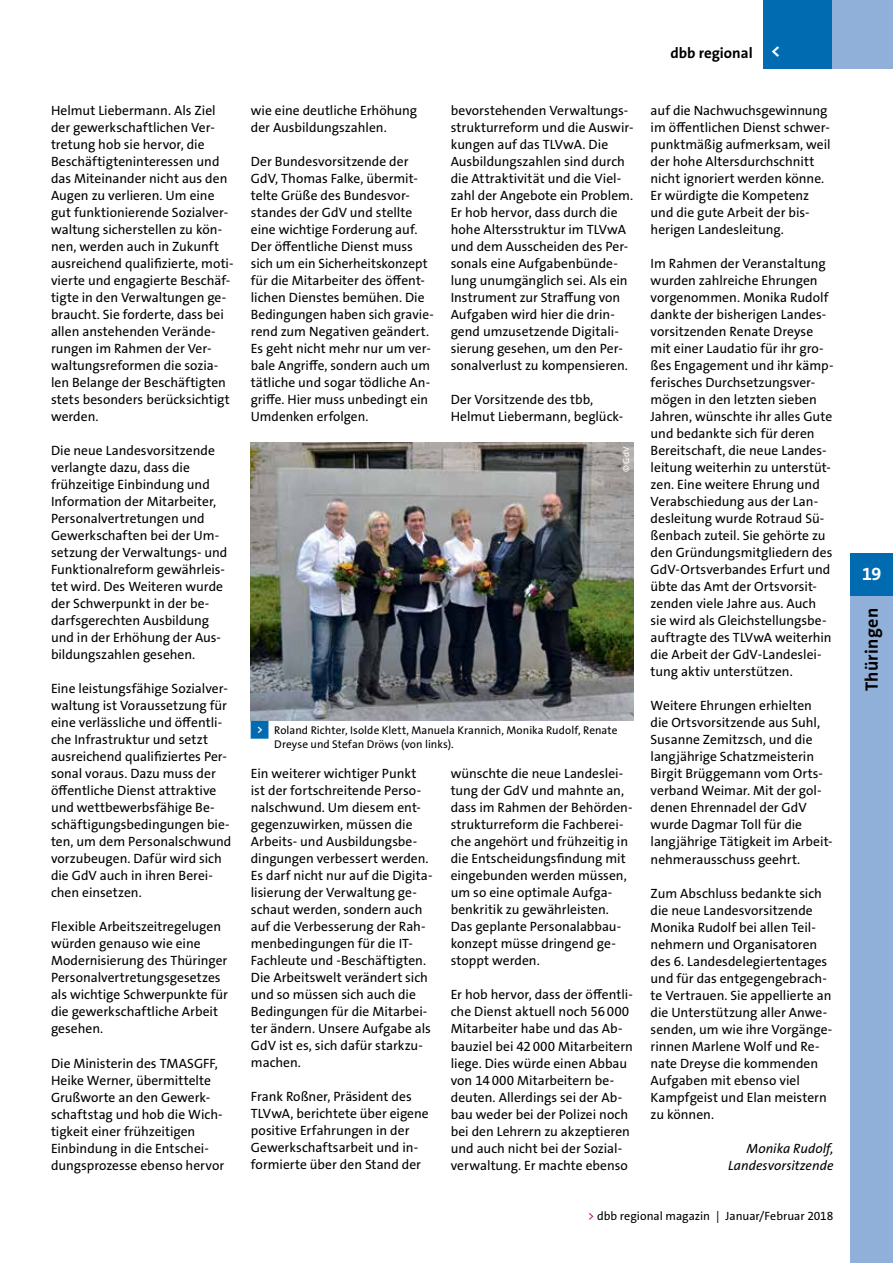
<style>
.page{position:relative;width:893px;height:1263px;background:#fff}
.page>*{position:absolute;margin:0;border:0;box-sizing:border-box;transform-origin:0 0}
.t1{font:700 18px "The Sans Os F";letter-spacing:.02em;color:#000}
.t2{font:700 18px "The Sans Os F";color:#fff}
.t3{font:700 15px "The Sans Os F";color:#000}
.t4{font:13.5px/17px "The Sans Os F";color:#000}
.t5{font:italic 13.5px/17px "The Sans Os F";letter-spacing:.005em;color:#000;text-align:right}
.t6{font:12px "The Sans Os F";color:#000}
.t7{font:11.25px/13.5px "The Sans Os F";letter-spacing:.005em;color:#000}
.t8{font:9px "The Sans Os F";color:#fff}
.s1{font-family:"Top Numbers";color:#006bb1}
.s2{font-size:18px;color:#fff}
.s3{color:#c40075}
</style>
<div class="page">
<img style="left:251px;top:442px;width:383px;height:278px">
<div style="left:763px;top:0;width:130px;height:68px;background:#91b0d9"></div>
<div style="left:763px;top:0;width:68px;height:68px;background:#006bb1"></div>
<div style="left:850px;top:595px;width:43px;height:668px;background:#91b0d9"></div>
<div style="left:850px;top:553px;width:43px;height:42px;background:#006bb1"></div>
<p class="t4" style="left:51px;top:102px;width:184px">Helmut Liebermann. Als Ziel der gewerkschaftlichen Ver&shy;tretung hob sie hervor, die<br>Beschäftigteninteressen und das Miteinander nicht aus den<br>Augen zu verlieren. Um eine gut funktionierende Sozialver&shy;waltung sicherstellen zu kön&shy;nen, werden auch in Zukunft ausreichend qualifizierte, moti&shy;vierte und engagierte Beschäf&shy;tigte in den Verwaltungen ge&shy;braucht. Sie forderte, dass bei allen anstehenden Verände&shy;rungen im Rahmen der Ver&shy;waltungsreformen die sozia&shy;len Belange der Beschäftigten stets besonders berücksichtigt werden.</p>
<p class="t4" style="left:51px;top:442px;width:178px">Die neue Landesvorsitzende verlangte dazu, dass die frühzeitige Einbindung und<br>Information der Mitarbeiter,<br>Personalvertretungen und<br>Gewerkschaften bei der Um&shy;setzung der Verwaltungs- und<br>Funktionalreform gewährleis&shy;tet wird. Des Weiteren wurde der Schwerpunkt in der be&shy;darfsgerechten Ausbildung und in der Erhöhung der Aus&shy;bildungszahlen gesehen.</p>
<p class="t4" style="left:51px;top:680px;width:182px">Eine leistungsfähige Sozialver&shy;waltung ist Voraussetzung für eine verlässliche und öffentli&shy;che Infrastruktur und setzt ausreichend qualifiziertes Per&shy;sonal voraus. Dazu muss der öffentliche Dienst attraktive und wettbewerbsfähige Be&shy;schäftigungsbedingungen bie&shy;ten, um dem Personalschwund vorzubeugen. Dafür wird sich die GdV auch in ihren Berei&shy;chen einsetzen.</p>
<p class="t4" style="left:51px;top:918px;width:178px">Flexible Arbeitszeitregelugen würden genauso wie eine<br>Modernisierung des Thüringer<br>Personalvertretungsgesetzes als wichtige Schwerpunkte für die gewerkschaftliche Arbeit gesehen.</p>
<p class="t4" style="left:51px;top:1054px;width:175px">Die Ministerin des TMASGFF,<br>Heike Werner, übermittelte<br>Grußworte an den Gewerk&shy;schaftstag und hob die Wich&shy;tigkeit einer frühzeitigen<br>Einbindung in die Entschei&shy;dungsprozesse ebenso hervor</p>
<p class="t4" style="left:251px;top:102px;width:168px">wie eine deutliche Erhöhung der Ausbildungszahlen.</p>
<p class="t4" style="left:251px;top:153px;width:184px">Der Bundesvorsitzende der<br>GdV, Thomas Falke, übermit&shy;telte Grüße des Bundesvor&shy;standes der GdV und stellte eine wichtige Forderung auf.<br>Der öffentliche Dienst muss sich um ein Sicherheitskonzept für die Mitarbeiter des öffent&shy;lichen Dienstes bemühen. Die<br>Bedingungen haben sich gravie&shy;rend zum Negativen geändert.<br>Es geht nicht mehr nur um ver&shy;bale Angriffe, sondern auch um tätliche und sogar tödliche An&shy;griffe. Hier muss unbedingt ein<br>Umdenken erfolgen.</p>
<p class="t4" style="left:451px;top:102px;width:184px">bevorstehenden Verwaltungs&shy;strukturreform und die Auswir&shy;kungen auf das TLVwA. Die<br>Ausbildungszahlen sind durch die Attraktivität und die Viel&shy;zahl der Angebote ein Problem.<br>Er hob hervor, dass durch die hohe Altersstruktur im TLVwA und dem Ausscheiden des Per&shy;sonals eine Aufgabenbünde&shy;lung unumgänglich sei. Als ein<br>Instrument zur Straffung von<br>Aufgaben wird hier die drin&shy;gend umzusetzende Digitali&shy;sierung gesehen, um den Per&shy;sonalverlust zu kompensieren.</p>
<p class="t4" style="left:451px;top:391px;width:174px">Der Vorsitzende des tbb,<br>Helmut Liebermann, beglück-</p>
<p class="t8" style="left:620px;top:472px;width:27px;rotate:-90deg">© GdV</p>
<p class="t7" style="left:274px;top:724px;width:345px;text-indent:-23px"><span class="s1">&lt;</span> Roland Richter, Isolde Klett, Manuela Krannich, Monika Rudolf, Renate<br>Dreyse und Stefan Dröws (von links).</p>
<p class="t4" style="left:251px;top:765px;width:183px">Ein weiterer wichtiger Punkt ist der fortschreitende Perso&shy;nalschwund. Um diesem ent&shy;gegenzuwirken, müssen die<br>Arbeits- und Ausbildungsbe&shy;dingungen verbessert werden.<br>Es darf nicht nur auf die Digita&shy;lisierung der Verwaltung ge&shy;schaut werden, sondern auch auf die Verbesserung der Rah&shy;menbedingungen für die IT-<br>Fachleute und -Beschäftigten.<br>Die Arbeitswelt verändert sich und so müssen sich auch die<br>Bedingungen für die Mitarbei&shy;ter ändern. Unsere Aufgabe als<br>GdV ist es, sich dafür starkzu&shy;machen.</p>
<p class="t4" style="left:251px;top:1088px;width:179px">Frank Roßner, Präsident des<br>TLVwA, berichtete über eigene positive Erfahrungen in der<br>Gewerkschaftsarbeit und in&shy;formierte über den Stand der</p>
<p class="t4" style="left:451px;top:765px;width:183px">wünschte die neue Landeslei&shy;tung der GdV und mahnte an, dass im Rahmen der Behörden&shy;strukturreform die Fachberei&shy;che angehört und frühzeitig in die Entscheidungsfindung mit eingebunden werden müssen, um so eine optimale Aufga&shy;benkritik zu gewährleisten.<br>Das geplante Personalabbau&shy;konzept müsse dringend ge&shy;stoppt werden.</p>
<p class="t4" style="left:451px;top:986px;width:184px">Er hob hervor, dass der öffentli&shy;che Dienst aktuell noch 56000<br>Mitarbeiter habe und das Ab&shy;bauziel bei 42000 Mitarbeitern liege. Dies würde einen Abbau von 14000 Mitarbeitern be&shy;deuten. Allerdings sei der Ab&shy;bau weder bei der Polizei noch bei den Lehrern zu akzeptieren und auch nicht bei der Sozial&shy;verwaltung. Er machte ebenso</p>
<p class="t3" style="left:670px;top:44px;width:112px">dbb regional <span class="s2">&lt;</span></p>
<p class="t4" style="left:651px;top:102px;width:182px">auf die Nachwuchsgewinnung im öffentlichen Dienst schwer&shy;punktmäßig aufmerksam, weil der hohe Altersdurchschnitt nicht ignoriert werden könne.<br>Er würdigte die Kompetenz und die gute Arbeit der bis&shy;herigen Landesleitung.</p>
<p class="t4" style="left:651px;top:255px;width:184px">Im Rahmen der Veranstaltung wurden zahlreiche Ehrungen vorgenommen. Monika Rudolf dankte der bisherigen Landes&shy;vorsitzenden Renate Dreyse mit einer Laudatio für ihr gro&shy;ßes Engagement und ihr kämp&shy;ferisches Durchsetzungsver&shy;mögen in den letzten sieben<br>Jahren, wünschte ihr alles Gute und bedankte sich für deren<br>Bereitschaft, die neue Landes&shy;leitung weiterhin zu unterstüt&shy;zen. Eine weitere Ehrung und<br>Verabschiedung aus der Lan&shy;desleitung wurde Rotraud Sü&shy;ßenbach zuteil. Sie gehörte zu den Gründungsmitgliedern des<br>GdV-Ortsverbandes Erfurt und übte das Amt der Ortsvorsit&shy;zenden viele Jahre aus. Auch sie wird als Gleichstellungsbe&shy;auftragte des TLVwA weiterhin die Arbeit der GdV-Landeslei&shy;tung aktiv unterstützen.</p>
<p class="t4" style="left:651px;top:697px;width:184px">Weitere Ehrungen erhielten die Ortsvorsitzende aus Suhl,<br>Susanne Zemitzsch, und die langjährige Schatzmeisterin<br>Birgit Brüggemann vom Orts&shy;verband Weimar. Mit der gol&shy;denen Ehrennadel der GdV wurde Dagmar Toll für die langjährige Tätigkeit im Arbeit&shy;nehmerausschuss geehrt.</p>
<p class="t4" style="left:651px;top:884px;width:183px">Zum Abschluss bedankte sich die neue Landesvorsitzende<br>Monika Rudolf bei allen Teil&shy;nehmern und Organisatoren des 6. Landesdelegiertentages und für das entgegengebrach&shy;te Vertrauen. Sie appellierte an die Unterstützung aller Anwe&shy;senden, um wie ihre Vorgänge&shy;rinnen Marlene Wolf und Re&shy;nate Dreyse die kommenden<br>Aufgaben mit ebenso viel<br>Kampfgeist und Elan meistern zu können.</p>
<p class="t5" style="left:728px;top:1140px;width:107px">Monika Rudolf,<br>Landesvorsitzende</p>
<p class="t6" style="left:588px;top:1208px;width:247px"><span class="s3">&gt;</span> dbb regional magazin | Januar/Februar 2018</p>
<h1 class="t2" style="left:862px;top:562px;width:21px">19</h1>
<h1 class="t1" style="left:860px;top:691px;width:85px;rotate:-90deg">Thüringen</h1>
</div>
